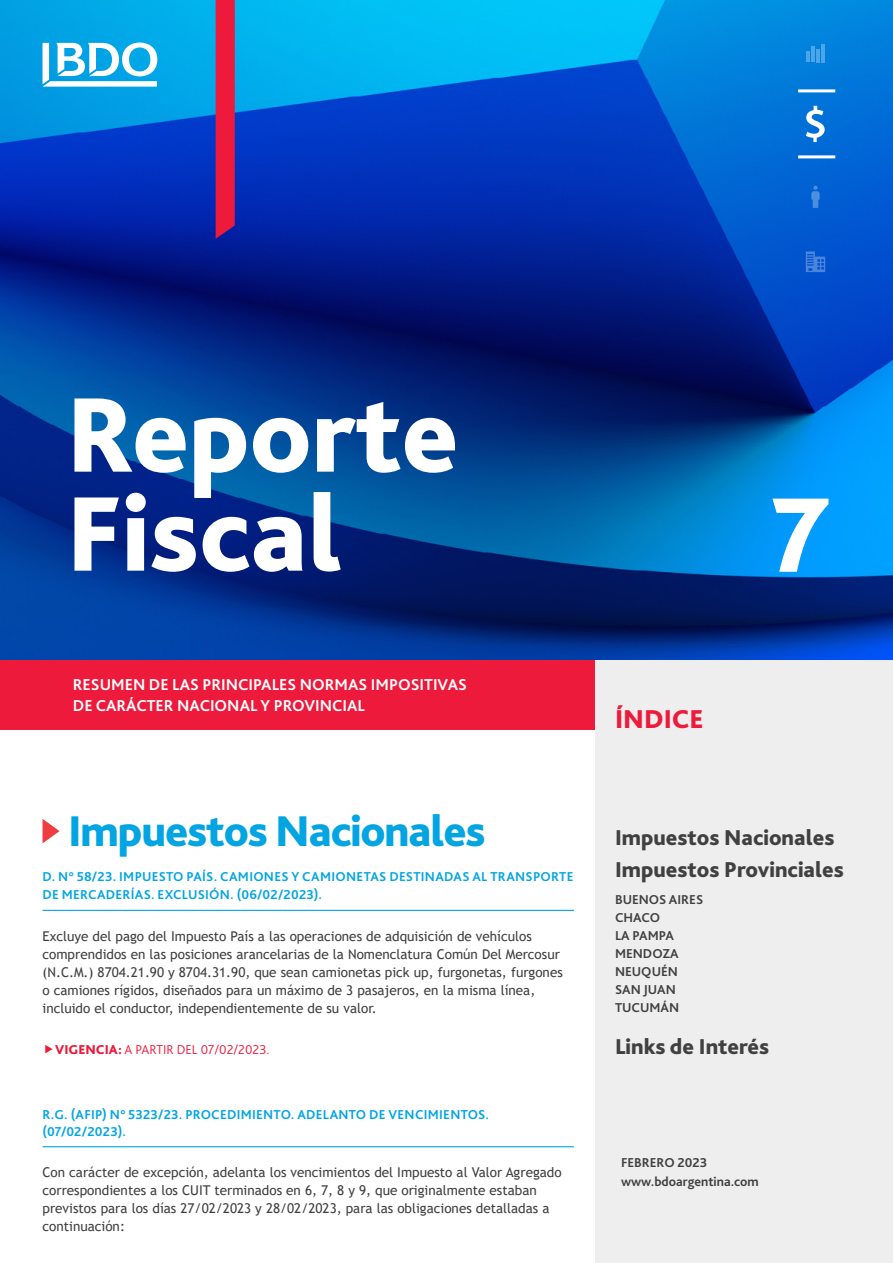
<style>
.page{position:relative;width:893px;height:1263px;background:#fff}
.page>*{position:absolute;margin:0;border:0;box-sizing:border-box;transform-origin:0 0}
.t1{font:800 111px "Bliss Pro";color:#fff}
.t2{font:800 45px "Bliss Pro";letter-spacing:-.025em;color:#02a5e2}
.t3{font:800 27px "Bliss Pro";color:#ed1a3b}
.t4{font:800 22.5px/32.5px "Bliss Pro";color:#404040}
.t5{font:700 16.5px/21px "Bliss Pro";color:#fff}
.t6{font:13.5px/18px "Trebuchet MS";color:#404040}
.t7{font:700 13.5px/18px "Bliss Pro";letter-spacing:.02em;color:#02a5e2}
.t8{font:700 13.5px/18px "Bliss Pro";color:#404040}
.t9{font:300 13.5px "Bliss Pro";color:#ed1a3b}
.s1{font-weight:800}
</style>
<div class="page">
<img style="left:0;top:0;width:893px;height:660px">
<svg style="left:317px;top:402px;width:138px;height:71px"></svg>
<svg style="left:74px;top:398px;width:234px;height:174px"></svg>
<svg style="left:314px;top:492px;width:27px;height:79px"></svg>
<svg style="left:216px;top:0;width:19px;height:239px;background:#e31b3f"></svg>
<div style="left:0;top:660px;width:595px;height:70px;background:#ed1a3b"></div>
<svg style="left:806px;top:106px;width:19px;height:36px"></svg>
<svg style="left:806px;top:51px;width:3px;height:11px"></svg>
<hr style="left:811px;top:47px;width:3px;height:15px;background:#fff">
<hr style="left:816px;top:49px;width:4px;height:13px;background:#4ca5e6">
<hr style="left:821px;top:44px;width:3px;height:18px;background:#fff">
<svg style="left:811px;top:186px;width:9px;height:22px"></svg>
<svg style="left:806px;top:251px;width:19px;height:21px"></svg>
<hr style="left:798px;top:155px;width:37px;height:3px;background:#fff">
<hr style="left:798px;top:89px;width:37px;height:3px;background:#fff">
<div style="left:595px;top:660px;width:298px;height:603px;background:#eee"></div>
<svg style="left:43px;top:43px;width:114px;height:44px"></svg>
<svg style="left:43px;top:819px;width:17px;height:24px"></svg>
<hr style="left:43px;top:910px;width:531px;height:1px;background:#02a5e2">
<hr style="left:43px;top:1146px;width:531px;height:1px;background:#02a5e2">
<h1 class="t1" style="left:771px;top:466px;width:59px">7</h1>
<p class="t5" style="left:73px;top:673px;width:395px">RESUMEN DE LAS PRINCIPALES NORMAS IMPOSITIVAS<br>DE CARÁCTER NACIONAL Y PROVINCIAL</p>
<h2 class="t2" style="left:68px;top:803px;width:419px">Impuestos Nacionales</h2>
<p class="t7" style="left:43px;top:867px;width:532px">D. N° 58/23. IMPUESTO PAÍS. CAMIONES Y CAMIONETAS DESTINADAS AL TRANSPORTE<br>DE MERCADERÍAS. EXCLUSIÓN. (06/02/2023).</p>
<p class="t6" style="left:43px;top:927px;width:522px">Excluye del pago del Impuesto País a las operaciones de adquisición de vehículos comprendidos en las posiciones arancelarias de la Nomenclatura Común Del Mercosur (N.C.M.) 8704.21.90 y 8704.31.90, que sean camionetas pick up, furgonetas, furgones o camiones rígidos, diseñados para un máximo de 3 pasajeros, en la misma línea, incluido el conductor, independientemente de su valor.</p>
<p class="t9" style="left:55px;top:1041px;width:216px"><span class="s1">VIGENCIA:</span> A PARTIR DEL 07/02/2023.</p>
<p class="t7" style="left:43px;top:1106px;width:448px;line-height:16.5px">R.G. (AFIP) N° 5323/23. PROCEDIMIENTO. ADELANTO DE VENCIMIENTOS. (07/02/2023).</p>
<p class="t6" style="left:43px;top:1163px;width:521px">Con carácter de excepción, adelanta los vencimientos del Impuesto al Valor Agregado correspondientes a los CUIT terminados en 6, 7, 8 y 9, que originalmente estaban previstos para los días 27/02/2023 y 28/02/2023, para las obligaciones detalladas a continuación:</p>
<h3 class="t3" style="left:615px;top:702px;width:90px">ÍNDICE</h3>
<h3 class="t4" style="left:615px;top:821px;width:230px">Impuestos Nacionales<br>Impuestos Provinciales</h3>
<p class="t8" style="left:615px;top:890px;width:90px">BUENOS AIRES<br>CHACO<br>LA PAMPA<br>MENDOZA<br>NEUQUÉN<br>SAN JUAN<br>TUCUMÁN</p>
<h3 class="t4" style="left:615px;top:1030px;width:156px">Links de Interés</h3>
<p class="t8" style="left:621px;top:1153px;width:88px">FEBRERO 2023</p>
<p class="t8" style="left:621px;top:1172px;width:139px">www.bdoargentina.com</p>
</div>
